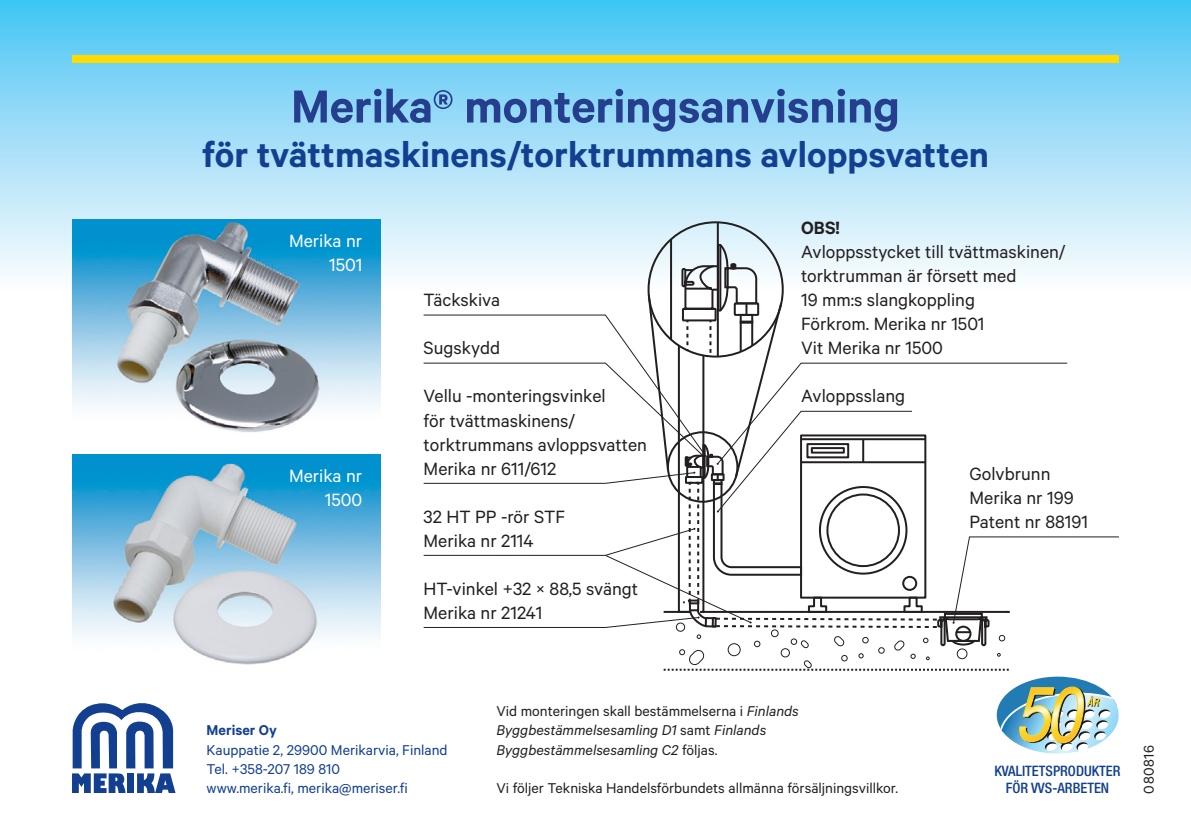
<style>
.page{position:relative;width:1191px;height:840px;background:#fff}
.page>*{position:absolute;margin:0;border:0;box-sizing:border-box;transform-origin:0 0}
.t1{font:600 52px "Calibre";letter-spacing:-.005em;color:#253f8e}
.t2{font:600 40px "Calibre";color:#123f90}
.t3{font:20px "Calibre";color:#231f20}
.t4{font:20px "Calibre";color:#fff}
.t5{font:600 20px "Calibre";color:#231f20}
.t6{font:16px "Calibre";color:#231f20}
.t7{font:16px "Calibre";color:#123f90}
.t8{font:italic 16px "Calibre";color:#231f20}
.t9{font:600 16px "Calibre";color:#123f90}
.t10{font:500 condensed 14.4px "Helvetica Neue";color:#123f90}
.s1{font-style:italic}
.s2{font-style:normal}
</style>
<div class="page">
<div style="left:0;top:0;width:1191px;height:289px;background:linear-gradient(to bottom,#46c4f4,#fffcfe)"></div>
<div style="left:72px;top:56px;width:1047px;height:7px;background:#ffdc01"></div>
<svg style="left:72px;top:703px;width:103px;height:89px"></svg>
<img style="left:72px;top:219px;width:309px;height:213px">
<img style="left:72px;top:454px;width:309px;height:211px">
<svg style="left:996px;top:676px;width:122px;height:77px"></svg>
<svg style="left:423px;top:222px;width:696px;height:448px"></svg>
<div style="left:711px;top:616px;width:5px;height:11px;border:2px solid #231f20"></div>
<div style="left:705px;top:616px;width:9px;height:11px;border:2px solid #231f20"></div>
<div style="left:688px;top:599px;width:11px;height:5px;border:2px solid #231f20"></div>
<div style="left:689px;top:602px;width:10px;height:9px;border:2px solid #231f20"></div>
<p class="t1" style="left:291px;top:75px;width:610px">Merika® monteringsanvisning</p>
<p class="t2" style="left:202px;top:130px;width:788px">för tvättmaskinens/torktrummans avloppsvatten</p>
<p class="t4" style="left:289px;top:228px;width:75px">Merika nr</p>
<p class="t4" style="left:329px;top:252px;width:35px">1501</p>
<p class="t4" style="left:289px;top:463px;width:75px">Merika nr</p>
<p class="t4" style="left:325px;top:487px;width:39px">1500</p>
<p class="t3" style="left:423px;top:288px;width:78px">Täckskiva</p>
<p class="t3" style="left:423px;top:336px;width:78px">Sugskydd</p>
<p class="t3" style="left:423px;top:384px;width:183px">Vellu -monteringsvinkel</p>
<p class="t3" style="left:423px;top:408px;width:153px">för tvättmaskinens/</p>
<p class="t3" style="left:423px;top:432px;width:225px">torktrummans avloppsvatten</p>
<p class="t3" style="left:423px;top:456px;width:134px">Merika nr 611/612</p>
<p class="t3" style="left:423px;top:504px;width:143px">32 HT PP -rör STF</p>
<p class="t3" style="left:423px;top:528px;width:112px">Merika nr 2114</p>
<p class="t3" style="left:423px;top:576px;width:216px">HT-vinkel +32 × 88,5 svängt</p>
<p class="t3" style="left:423px;top:600px;width:120px">Merika nr 21241</p>
<p class="t5" style="left:801px;top:216px;width:40px">OBS!</p>
<p class="t3" style="left:801px;top:240px;width:266px">Avloppsstycket till tvättmaskinen/</p>
<p class="t3" style="left:801px;top:264px;width:217px">torktrumman är försett med</p>
<p class="t3" style="left:801px;top:288px;width:175px">19 mm:s slangkoppling</p>
<p class="t3" style="left:801px;top:312px;width:185px">Förkrom. Merika nr 1501</p>
<p class="t3" style="left:801px;top:336px;width:143px">Vit Merika nr 1500</p>
<p class="t3" style="left:801px;top:384px;width:106px">Avloppsslang</p>
<p class="t3" style="left:969px;top:462px;width:83px">Golvbrunn</p>
<p class="t3" style="left:969px;top:486px;width:106px">Merika nr 199</p>
<p class="t3" style="left:969px;top:510px;width:120px">Patent nr 88191</p>
<p class="t9" style="left:207px;top:720px;width:72px">Meriser Oy</p>
<p class="t7" style="left:207px;top:739px;width:242px">Kauppatie 2, 29900 Merikarvia, Finland</p>
<p class="t7" style="left:207px;top:759px;width:135px">Tel. +358-207 189 810</p>
<p class="t7" style="left:207px;top:778px;width:203px">www.merika.fi, merika@meriser.fi</p>
<p class="t6" style="left:496px;top:701px;width:304px">Vid monteringen skall bestämmelserna i <span class="s1">Finlands</span></p>
<p class="t8" style="left:496px;top:720px;width:271px">Byggbestämmelsesamling D1 <span class="s2">samt</span> Finlands</p>
<p class="t8" style="left:496px;top:739px;width:222px">Byggbestämmelsesamling C2 <span class="s2">följas.</span></p>
<p class="t6" style="left:496px;top:778px;width:403px">Vi följer Tekniska Handelsförbundets allmänna försäljningsvillkor.</p>
<p class="t10" style="left:994px;top:761px;width:128px">KVALITETSPRODUKTER</p>
<p class="t10" style="left:1005px;top:778px;width:105px">FÖR VVS-ARBETEN</p>
<p class="t6" style="left:1139px;top:793px;width:50px;rotate:-90deg">080816</p>
</div>
